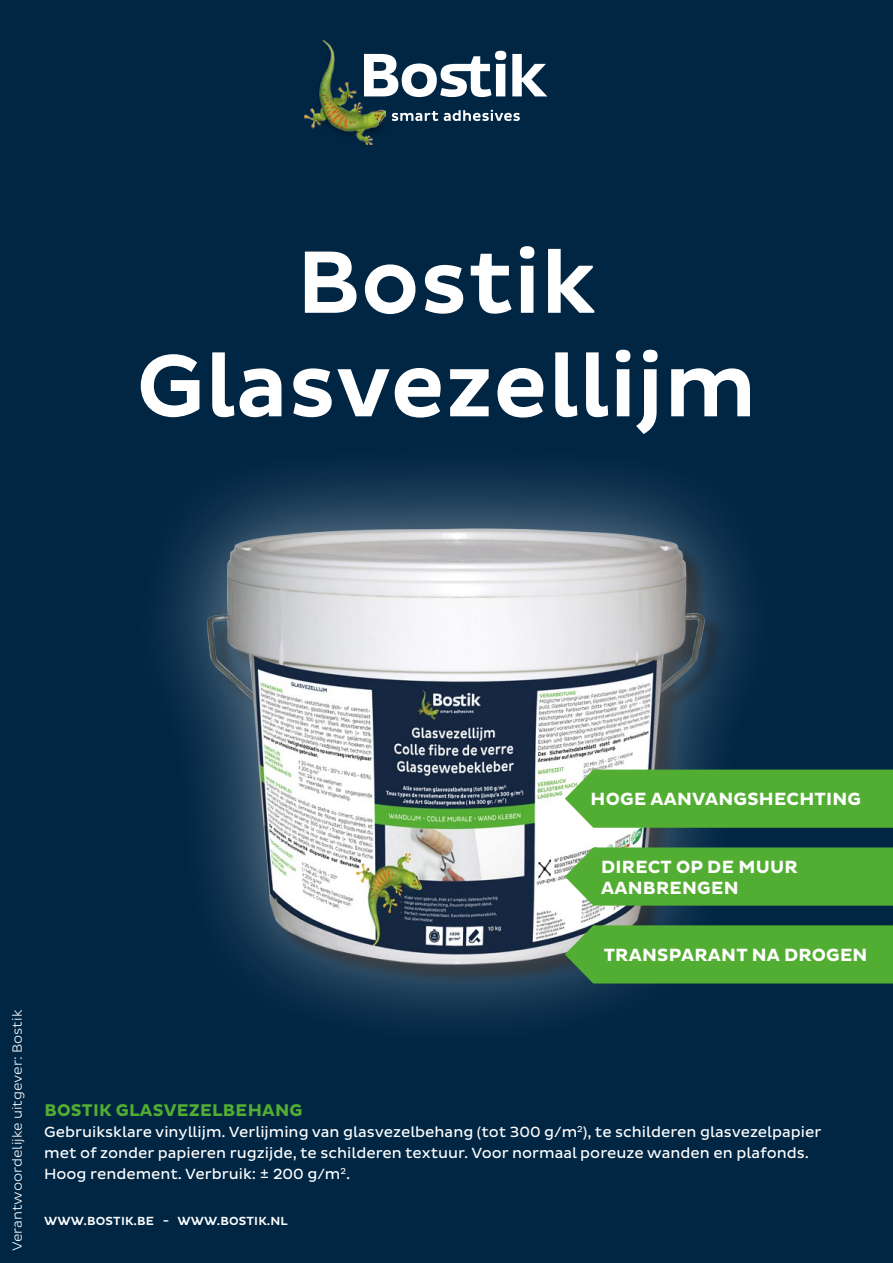
<style>
.page{position:relative;width:893px;height:1263px;background:#002644}
.page>*{position:absolute;margin:0;border:0;box-sizing:border-box;transform-origin:0 0}
.t1{font:500 90px/103.5px "Bostik";color:#fff;text-align:center}
.t2{font:700 18px/20.7px "Bostik";letter-spacing:.015em;color:#fff}
.t3{font:700 17.25px "Bostik";letter-spacing:.015em;color:#52ae32}
.t4{font:15px/21px "Bostik";color:#fff}
.t5{font:300 13.5px "Bostik";color:#fff}
.t6{font:500 12px "Bostik";letter-spacing:.015em;color:#fff}
</style>
<div class="page">
<img style="left:304px;top:41px;width:82px;height:103px">
<svg style="left:392px;top:111px;width:46px;height:10px"></svg>
<svg style="left:444px;top:110px;width:76px;height:11px"></svg>
<svg style="left:364px;top:51px;width:183px;height:46px"></svg>
<div style="left:120px;top:437px;width:669px;height:617px;background:#fff;opacity:.48"></div>
<img style="left:201px;top:521px;width:510px;height:452px">
<div style="left:565px;top:770px;width:328px;height:58px;background:#52ae32"></div>
<svg style="left:565px;top:847px;width:328px;height:59px"></svg>
<div style="left:565px;top:925px;width:328px;height:58px;background:#52ae32"></div>
<h1 class="t1" style="left:136px;top:233px;width:622px">Bostik<br>Glasvezellijm</h1>
<p class="t2" style="left:591px;top:789px;width:272px">HOGE AANVANGSHECHTING</p>
<p class="t2" style="left:601px;top:857px;width:198px">DIRECT OP DE MUUR<br>AANBRENGEN</p>
<p class="t5" style="left:10px;top:1251px;width:243px;rotate:-90deg">Verantwoordelijke uitgever: Bostik</p>
<p class="t2" style="left:604px;top:945px;width:265px">TRANSPARANT NA DROGEN</p>
<p class="t3" style="left:44px;top:1100px;width:260px">BOSTIK GLASVEZELBEHANG</p>
<p class="t4" style="left:44px;top:1121px;width:779px">Gebruiksklare vinyllijm. Verlijming van glasvezelbehang (tot 300 g/m<sup>2</sup>), te schilderen glasvezelpapier met of zonder papieren rugzijde, te schilderen textuur. Voor normaal poreuze wanden en plafonds.<br>Hoog rendement. Verbruik: ± 200 g/m<sup>2</sup>.</p>
<p class="t6" style="left:44px;top:1214px;width:245px">WWW.BOSTIK.BE - WWW.BOSTIK.NL</p>
</div>
